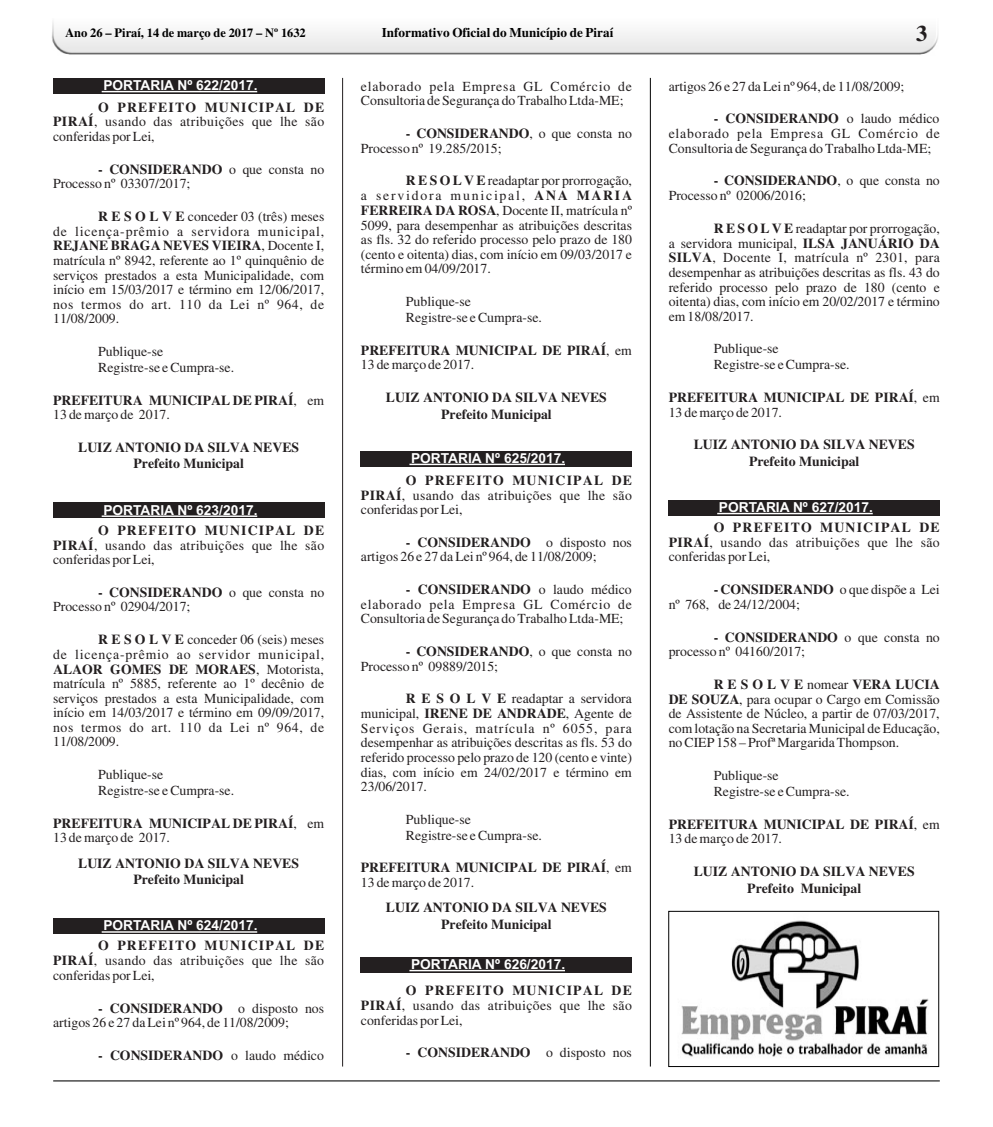
<style>
.page{position:relative;width:993px;height:1127px;background:#fff}
.page>*{position:absolute;margin:0;border:0;box-sizing:border-box;transform-origin:0 0}
.t1{font:700 22.5px "Times New Roman";color:#231f20}
.t2{font:13.75px/14.6px "Times New Roman";color:#231f20}
.t3{font:700 13.75px/14.6px "Times New Roman";color:#231f20}
.t4{font:700 13.75px "Arial";color:#fff}
.t5{font:700 13.25px "Times New Roman";color:#000}
.t6{font:700 12.5px "Times New Roman";color:#000}
.s1{font-size:12.62px}
.s2{font-weight:700}
.s3{font-weight:400}
</style>
<div class="page">
<img style="left:52px;top:22px;width:886px;height:33px">
<hr style="left:53px;top:1080px;width:886px;height:1px;background:#000">
<hr style="left:342px;top:78px;width:1px;height:988px;background:#231f20">
<hr style="left:649px;top:78px;width:1px;height:988px;background:#000">
<div style="left:53px;top:78px;width:271px;height:16px;background:#231f20"></div>
<hr style="left:102px;top:91px;width:155px;height:1px;background:#fff">
<img style="left:681px;top:920px;width:248px;height:137px">
<div style="left:668px;top:911px;width:270px;height:155px;border:1px solid #000"></div>
<div style="left:53px;top:502px;width:271px;height:16px;background:#231f20"></div>
<hr style="left:102px;top:515px;width:155px;height:2px;background:#fff">
<div style="left:361px;top:451px;width:270px;height:15px;background:#231f20"></div>
<hr style="left:409px;top:464px;width:155px;height:1px;background:#fff">
<div style="left:53px;top:918px;width:271px;height:16px;background:#231f20"></div>
<hr style="left:102px;top:931px;width:155px;height:2px;background:#fff">
<div style="left:361px;top:957px;width:270px;height:15px;background:#231f20"></div>
<hr style="left:409px;top:970px;width:155px;height:1px;background:#fff">
<div style="left:668px;top:500px;width:271px;height:15px;background:#231f20"></div>
<hr style="left:717px;top:513px;width:155px;height:1px;background:#fff">
<p class="t6" style="left:65px;top:29px;width:242px"><span class="s1">Ano 26 – Piraí,</span> 14 de março de 2017 – Nº 1632</p>
<p class="t5" style="left:382px;top:29px;width:233px">Informativo Oficial do Município de Piraí</p>
<h1 class="t1" style="left:915px;top:26px;width:13px">3</h1>
<p class="t4" style="left:103px;top:80px;width:156px">PORTARIA Nº 622/2017.</p>
<p class="t2" style="left:53px;top:101px;width:272px;text-align:justify;text-indent:45px"><span class="s2">O PREFEITO MUNICIPAL DE PIRAÍ</span>, usando das atribuições que lhe são conferidas por Lei,</p>
<p class="t2" style="left:53px;top:163px;width:272px;text-indent:45px"><span class="s2">- CONSIDERANDO</span> o que consta no<br>Processo nº 03307/2017;</p>
<p class="t2" style="left:53px;top:210px;width:272px;text-align:justify;text-indent:45px"><span class="s2">R E S O L V E</span> conceder 03 (três) meses de licença-prêmio a servidora municipal, <span class="s2">REJANE BRAGA NEVES VIEIRA</span>, Docente I, matrícula nº 8942, referente ao 1º quinquênio de serviços prestados a esta Municipalidade, com início em 15/03/2017 e término em 12/06/2017, nos termos do art. 110 da Lei nº 964, de 11/08/2009.</p>
<p class="t2" style="left:98px;top:344px;width:137px;line-height:16.1px">Publique-se<br>Registre-se e Cumpra-se.</p>
<p class="t3" style="left:53px;top:394px;width:272px">PREFEITURA MUNICIPAL DE PIRAÍ<span class="s3">, em<br>13 de março de 2017.</span></p>
<p class="t3" style="left:78px;top:440px;width:222px;line-height:16.5px;text-align:center">LUIZ ANTONIO DA SILVA NEVES<br>Prefeito Municipal</p>
<p class="t4" style="left:103px;top:505px;width:156px">PORTARIA Nº 623/2017.</p>
<p class="t2" style="left:53px;top:524px;width:272px;text-align:justify;text-indent:45px"><span class="s2">O PREFEITO MUNICIPAL DE PIRAÍ</span>, usando das atribuições que lhe são conferidas por Lei,</p>
<p class="t2" style="left:53px;top:586px;width:272px;text-indent:45px"><span class="s2">- CONSIDERANDO</span> o que consta no<br>Processo nº 02904/2017;</p>
<p class="t2" style="left:53px;top:634px;width:272px;text-align:justify;text-indent:45px"><span class="s2">R E S O L V E</span> conceder 06 (seis) meses de licença-prêmio ao servidor municipal, <span class="s2">ALAOR GOMES DE MORAES</span>, Motorista, matrícula nº 5885, referente ao 1º decênio de serviços prestados a esta Municipalidade, com início em 14/03/2017 e término em 09/09/2017, nos termos do art. 110 da Lei nº 964, de 11/08/2009.</p>
<p class="t2" style="left:98px;top:767px;width:137px;line-height:16.1px">Publique-se<br>Registre-se e Cumpra-se.</p>
<p class="t3" style="left:53px;top:817px;width:272px">PREFEITURA MUNICIPAL DE PIRAÍ<span class="s3">, em<br>13 de março de 2017.</span></p>
<p class="t3" style="left:78px;top:856px;width:222px;line-height:16.5px;text-align:center">LUIZ ANTONIO DA SILVA NEVES<br>Prefeito Municipal</p>
<p class="t4" style="left:103px;top:920px;width:156px">PORTARIA Nº 624/2017.</p>
<p class="t2" style="left:53px;top:940px;width:272px;text-align:justify;text-indent:45px"><span class="s2">O PREFEITO MUNICIPAL DE PIRAÍ</span>, usando das atribuições que lhe são conferidas por Lei,</p>
<p class="t2" style="left:53px;top:1002px;width:272px;text-indent:45px"><span class="s2">- CONSIDERANDO</span> o disposto nos artigos 26 e 27 da Lei nº 964, de 11/08/2009;</p>
<p class="t3" style="left:98px;top:1049px;width:227px">- CONSIDERANDO <span class="s3">o laudo médico</span></p>
<p class="t2" style="left:361px;top:80px;width:272px">elaborado pela Empresa GL Comércio de<br>Consultoria de Segurança do Trabalho Ltda-ME;</p>
<p class="t2" style="left:361px;top:127px;width:272px;text-indent:45px"><span class="s2">- CONSIDERANDO</span>, o que consta no<br>Processo nº 19.285/2015;</p>
<p class="t2" style="left:361px;top:175px;width:272px;text-align:justify;text-indent:45px"><span class="s2">R E S O L V E</span> readaptar por prorrogação, a servidora municipal, <span class="s2">ANA MARIA FERREIRA DA ROSA</span>, Docente II, matrícula nº 5099, para desempenhar as atribuições descritas as fls. 32 do referido processo pelo prazo de 180 (cento e oitenta) dias, com início em 09/03/2017 e término em 04/09/2017.</p>
<p class="t2" style="left:406px;top:294px;width:137px;line-height:16.1px">Publique-se<br>Registre-se e Cumpra-se.</p>
<p class="t3" style="left:361px;top:344px;width:272px">PREFEITURA MUNICIPAL DE PIRAÍ<span class="s3">, em<br>13 de março de 2017.</span></p>
<p class="t3" style="left:386px;top:390px;width:222px;line-height:16.5px;text-align:center">LUIZ ANTONIO DA SILVA NEVES<br>Prefeito Municipal</p>
<p class="t4" style="left:411px;top:453px;width:156px">PORTARIA Nº 625/2017.</p>
<p class="t2" style="left:361px;top:474px;width:272px;text-align:justify;text-indent:45px"><span class="s2">O PREFEITO MUNICIPAL DE PIRAÍ</span>, usando das atribuições que lhe são conferidas por Lei,</p>
<p class="t2" style="left:361px;top:536px;width:272px;text-indent:45px"><span class="s2">- CONSIDERANDO</span> o disposto nos artigos 26 e 27 da Lei nº 964, de 11/08/2009;</p>
<p class="t2" style="left:361px;top:584px;width:272px;text-align:justify;text-indent:45px"><span class="s2">- CONSIDERANDO</span> o laudo médico elaborado pela Empresa GL Comércio de Consultoria de Segurança do Trabalho Ltda-ME;</p>
<p class="t2" style="left:361px;top:645px;width:272px;text-indent:45px"><span class="s2">- CONSIDERANDO</span>, o que consta no<br>Processo nº 09889/2015;</p>
<p class="t2" style="left:361px;top:693px;width:272px;text-align:justify;text-indent:45px"><span class="s2">R E S O L V E</span> readaptar a servidora municipal, <span class="s2">IRENE DE ANDRADE</span>, Agente de Serviços Gerais, matrícula nº 6055, para desempenhar as atribuições descritas as fls. 53 do referido processo pelo prazo de 120 (cento e vinte) dias, com início em 24/02/2017 e término em 23/06/2017.</p>
<p class="t2" style="left:406px;top:812px;width:137px;line-height:16.1px">Publique-se<br>Registre-se e Cumpra-se.</p>
<p class="t3" style="left:361px;top:862px;width:272px">PREFEITURA MUNICIPAL DE PIRAÍ<span class="s3">, em<br>13 de março de 2017.</span></p>
<p class="t3" style="left:386px;top:901px;width:222px;line-height:16.5px;text-align:center">LUIZ ANTONIO DA SILVA NEVES<br>Prefeito Municipal</p>
<p class="t4" style="left:411px;top:959px;width:156px">PORTARIA Nº 626/2017.</p>
<p class="t2" style="left:361px;top:984px;width:272px;text-align:justify;text-indent:45px"><span class="s2">O PREFEITO MUNICIPAL DE PIRAÍ</span>, usando das atribuições que lhe são conferidas por Lei,</p>
<p class="t3" style="left:406px;top:1047px;width:227px">- CONSIDERANDO <span class="s3">o disposto nos</span></p>
<p class="t2" style="left:668px;top:80px;width:237px">artigos 26 e 27 da Lei nº 964, de 11/08/2009;</p>
<p class="t2" style="left:668px;top:113px;width:272px;text-align:justify;text-indent:45px"><span class="s2">- CONSIDERANDO</span> o laudo médico elaborado pela Empresa GL Comércio de Consultoria de Segurança do Trabalho Ltda-ME;</p>
<p class="t2" style="left:668px;top:175px;width:272px;text-indent:45px"><span class="s2">- CONSIDERANDO</span>, o que consta no<br>Processo nº 02006/2016;</p>
<p class="t2" style="left:668px;top:222px;width:272px;text-align:justify;text-indent:45px"><span class="s2">R E S O L V E</span> readaptar por prorrogação, a servidora municipal, <span class="s2">ILSA JANUÁRIO DA SILVA</span>, Docente I, matrícula nº 2301, para desempenhar as atribuições descritas as fls. 43 do referido processo pelo prazo de 180 (cento e oitenta) dias, com início em 20/02/2017 e término em 18/08/2017.</p>
<p class="t2" style="left:713px;top:342px;width:137px;line-height:16.1px">Publique-se<br>Registre-se e Cumpra-se.</p>
<p class="t3" style="left:668px;top:391px;width:272px">PREFEITURA MUNICIPAL DE PIRAÍ<span class="s3">, em<br>13 de março de 2017.</span></p>
<p class="t3" style="left:693px;top:438px;width:222px;line-height:16.5px;text-align:center">LUIZ ANTONIO DA SILVA NEVES<br>Prefeito Municipal</p>
<p class="t4" style="left:718px;top:502px;width:156px">PORTARIA Nº 627/2017.</p>
<p class="t2" style="left:668px;top:521px;width:272px;text-align:justify;text-indent:45px"><span class="s2">O PREFEITO MUNICIPAL DE PIRAÍ</span>, usando das atribuições que lhe são conferidas por Lei,</p>
<p class="t2" style="left:668px;top:584px;width:272px;text-indent:45px"><span class="s2">- CONSIDERANDO</span> o que dispõe a Lei nº 768, de 24/12/2004;</p>
<p class="t2" style="left:668px;top:631px;width:272px;text-indent:45px"><span class="s2">- CONSIDERANDO</span> o que consta no processo nº 04160/2017;</p>
<p class="t2" style="left:668px;top:678px;width:272px;text-align:justify;text-indent:45px"><span class="s2">R E S O L V E</span> nomear <span class="s2">VERA LUCIA DE SOUZA</span>, para ocupar o Cargo em Comissão de Assistente de Núcleo, a partir de 07/03/2017, com lotação na Secretaria Municipal de Educação, no CIEP 158 – Profª Margarida Thompson.</p>
<p class="t2" style="left:713px;top:768px;width:137px;line-height:16.1px">Publique-se<br>Registre-se e Cumpra-se.</p>
<p class="t3" style="left:668px;top:818px;width:272px">PREFEITURA MUNICIPAL DE PIRAÍ<span class="s3">, em<br>13 de março de 2017.</span></p>
<p class="t3" style="left:693px;top:864px;width:222px;line-height:16.5px;text-align:center">LUIZ ANTONIO DA SILVA NEVES<br>Prefeito Municipal</p>
</div>
